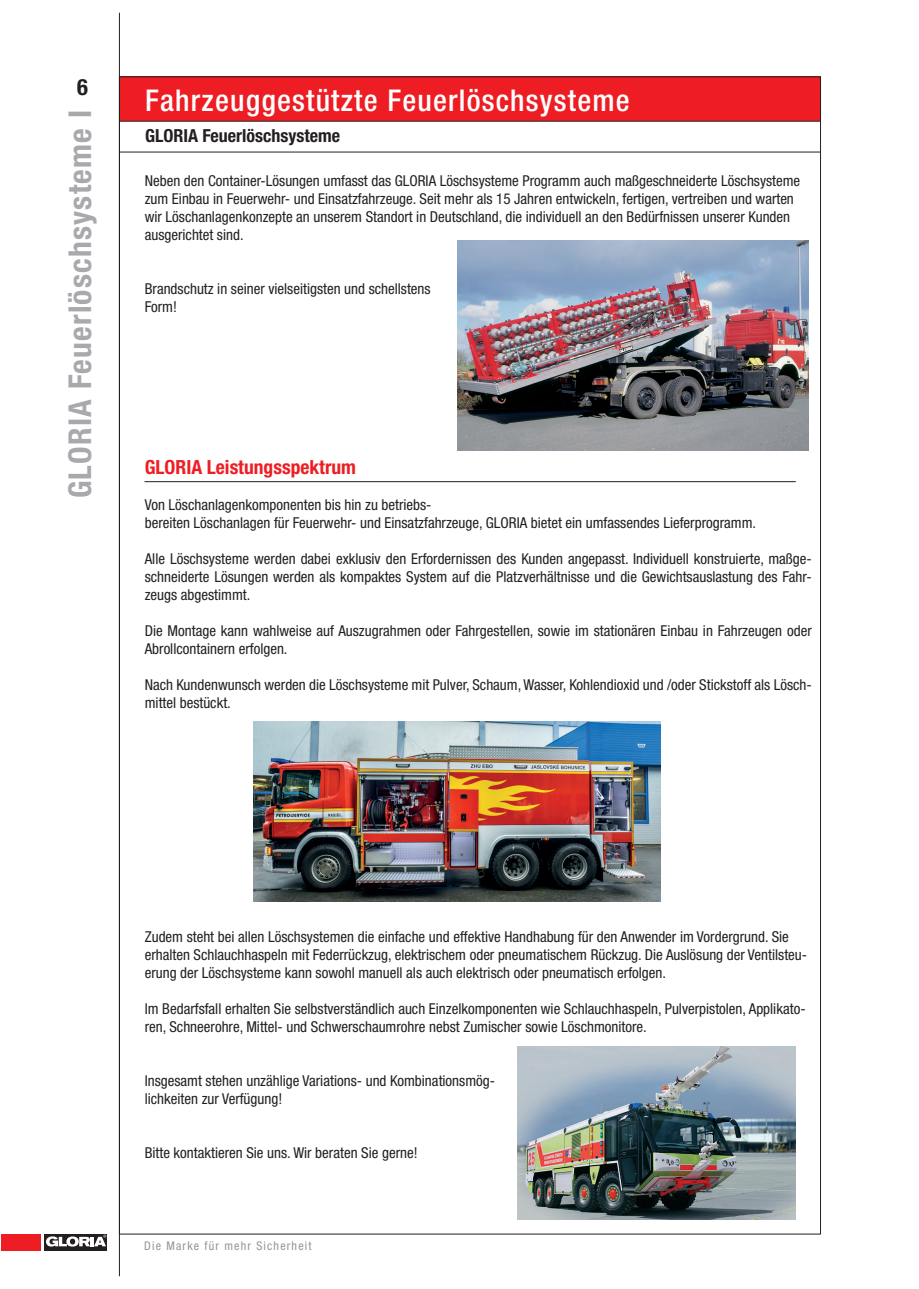
<style>
.page{position:relative;width:919px;height:1289px;background:#fff}
.page>*{position:absolute;margin:0;border:0;box-sizing:border-box;transform-origin:0 0}
.t1{font:700 condensed 31.5px "Helvetica Neue";letter-spacing:.04em;color:#a8a9ad}
.t2{font:500 condensed 30px "Helvetica Neue";letter-spacing:.04em;color:#fff}
.t3{font:700 condensed 22.5px "Helvetica Neue";color:#231f20}
.t4{font:700 condensed 19.5px "Helvetica Neue";color:#ee1d23}
.t5{font:700 condensed 18px "Helvetica Neue";color:#231f20}
.t6{font:condensed 15px/18px "Helvetica Neue";color:#231f20}
.t7{font:condensed 12px "Helvetica Neue";letter-spacing:.1em;color:#939598}
</style>
<div class="page">
<div style="left:119px;top:77px;width:701px;height:44px;background:#ee1d23"></div>
<hr style="left:119px;top:121px;width:701px;height:1px;background:#231f20">
<hr style="left:119px;top:13px;width:1px;height:1263px;background:#231f20">
<hr style="left:820px;top:77px;width:1px;height:1157px;background:#231f20">
<div style="left:1px;top:1233px;width:39px;height:17px;background:#ee1d23"></div>
<div style="left:45px;top:1233px;width:62px;height:17px;background:linear-gradient(to right,#231f20,#231f20)"></div>
<svg style="left:46px;top:1234px;width:60px;height:12px"></svg>
<hr style="left:119px;top:152px;width:701px;height:1px;background:#231f20">
<img style="left:457px;top:240px;width:351px;height:211px">
<img style="left:253px;top:721px;width:407px;height:180px">
<img style="left:517px;top:1046px;width:278px;height:173px">
<hr style="left:144px;top:481px;width:651px;height:1px;background:#231f20">
<h3 class="t3" style="left:77px;top:73px;width:12px">6</h3>
<h1 class="t1" style="left:61px;top:498px;width:390px;rotate:-90deg">GLORIA Feuerlöschsysteme I</h1>
<h2 class="t2" style="left:145px;top:82px;width:486px">Fahrzeuggestützte Feuerlöschsysteme</h2>
<p class="t5" style="left:145px;top:124px;width:196px">GLORIA Feuerlöschsysteme</p>
<p class="t6" style="left:145px;top:171px;width:657px">Neben den Container-Lösungen umfasst das GLORIA Löschsysteme Programm auch maßgeschneiderte Löschsysteme zum Einbau in Feuerwehr- und Einsatzfahrzeuge. Seit mehr als 15 Jahren entwickeln, fertigen, vertreiben und warten wir Löschanlagenkonzepte an unserem Standort in Deutschland, die individuell an den Bedürfnissen unserer Kunden ausgerichtet sind.</p>
<p class="t6" style="left:145px;top:279px;width:287px">Brandschutz in seiner vielseitigsten und schellstens<br>Form!</p>
<h3 class="t4" style="left:145px;top:455px;width:213px">GLORIA Leistungsspektrum</h3>
<p class="t6" style="left:145px;top:495px;width:612px">Von Löschanlagenkomponenten bis hin zu betriebs-<br>bereiten Löschanlagen für Feuerwehr- und Einsatzfahrzeuge, GLORIA bietet ein umfassendes Lieferprogramm.</p>
<p class="t6" style="left:145px;top:549px;width:668px;text-align:justify">Alle Löschsysteme werden dabei exklusiv den Erfordernissen des Kunden angepasst. Individuell konstruierte, maßge&shy;schneiderte Lösungen werden als kompaktes System auf die Platzverhältnisse und die Gewichtsauslastung des Fahr&shy;zeugs abgestimmt.</p>
<p class="t6" style="left:145px;top:621px;width:668px">Die Montage kann wahlweise auf Auszugrahmen oder Fahrgestellen, sowie im stationären Einbau in Fahrzeugen oder<br>Abrollcontainern erfolgen.</p>
<p class="t6" style="left:145px;top:675px;width:668px">Nach Kundenwunsch werden die Löschsysteme mit Pulver, Schaum, Wasser, Kohlendioxid und /oder Stickstoff als Lösch&shy;mittel bestückt.</p>
<p class="t6" style="left:145px;top:927px;width:663px">Zudem steht bei allen Löschsystemen die einfache und effektive Handhabung für den Anwender im Vordergrund. Sie erhalten Schlauchhaspeln mit Federrückzug, elektrischem oder pneumatischem Rückzug. Die Auslösung der Ventilsteu&shy;erung der Löschsysteme kann sowohl manuell als auch elektrisch oder pneumatisch erfolgen.</p>
<p class="t6" style="left:145px;top:999px;width:662px">Im Bedarfsfall erhalten Sie selbstverständlich auch Einzelkomponenten wie Schlauchhaspeln, Pulverpistolen, Applikato&shy;ren, Schneerohre, Mittel- und Schwerschaumrohre nebst Zumischer sowie Löschmonitore.</p>
<p class="t6" style="left:145px;top:1071px;width:352px">Insgesamt stehen unzählige Variations- und Kombinationsmög&shy;lichkeiten zur Verfügung!</p>
<p class="t6" style="left:145px;top:1143px;width:274px">Bitte kontaktieren Sie uns. Wir beraten Sie gerne!</p>
<p class="t7" style="left:144px;top:1239px;width:169px">Die Marke für mehr Sicherheit</p>
</div>
